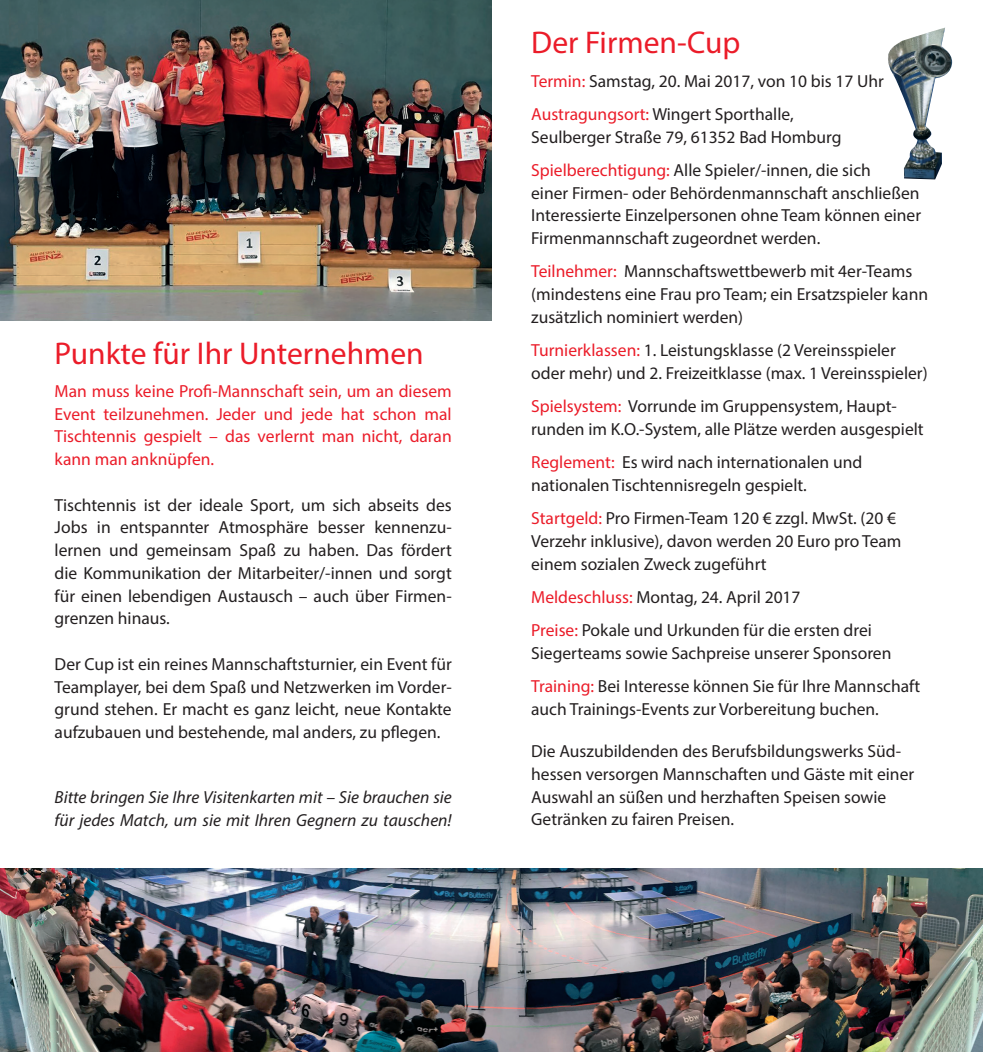
<style>
.page{position:relative;width:983px;height:1052px;background:#fff}
.page>*{position:absolute;margin:0;border:0;box-sizing:border-box;transform-origin:0 0}
.t1{font:31.5px "Myriad Pro";color:#eb1c29}
.t2{font:17.5px/22.8px "Myriad Pro";color:#231f20}
.t3{font:17.5px/22.8px "Myriad Pro";color:#eb1c29;text-align:justify}
.t4{font:italic 17.5px/22.8px "Myriad Pro";color:#231f20}
.s1{color:#eb1c29}
</style>
<div class="page">
<img style="left:0;top:0;width:491px;height:320px">
<img style="left:0;top:868px;width:982px;height:184px">
<img style="left:888px;top:28px;width:63px;height:100px">
<img style="left:904px;top:128px;width:37px;height:51px">
<h1 class="t1" style="left:55px;top:333px;width:370px">Punkte für Ihr Unternehmen</h1>
<p class="t3" style="left:55px;top:379px;width:398px">Man muss keine Profi-Mannschaft sein, um an diesem Event teilzunehmen. Jeder und jede hat schon mal Tischtennis gespielt – das verlernt man nicht, daran kann man anknüpfen.</p>
<p class="t2" style="left:55px;top:493px;width:398px;text-align:justify">Tischtennis ist der ideale Sport, um sich abseits des Jobs in entspannter Atmosphäre besser kennenzu&shy;lernen und gemeinsam Spaß zu haben. Das fördert die Kommunikation der Mitarbeiter/-innen und sorgt für einen lebendigen Austausch – auch über Firmen&shy;grenzen hinaus.</p>
<p class="t2" style="left:55px;top:652px;width:398px;text-align:justify">Der Cup ist ein reines Mannschaftsturnier, ein Event für Teamplayer, bei dem Spaß und Netzwerken im Vorder&shy;grund stehen. Er macht es ganz leicht, neue Kontakte aufzubauen und bestehende, mal anders, zu pflegen.</p>
<p class="t4" style="left:55px;top:785px;width:398px">Bitte bringen Sie Ihre Visitenkarten mit – Sie brauchen sie für jedes Match, um sie mit Ihren Gegnern zu tauschen!</p>
<h1 class="t1" style="left:531px;top:23px;width:210px">Der Firmen-Cup</h1>
<p class="t2" style="left:531px;top:64px;width:354px;line-height:33.2px"><span class="s1">Termin:</span> Samstag, 20. Mai 2017, von 10 bis 17 Uhr<br><span class="s1">Austragungsort:</span> Wingert Sporthalle,</p>
<p class="t2" style="left:531px;top:120px;width:341px;line-height:33.2px">Seulberger Straße 79, 61352 Bad Homburg<br><span class="s1">Spielberechtigung:</span> Alle Spieler/-innen, die sich</p>
<p class="t2" style="left:531px;top:181px;width:391px;text-align:justify">einer Firmen- oder Behördenmannschaft anschließen Interessierte Einzelpersonen ohne Team können einer Firmenmannschaft zugeordnet werden.</p>
<p class="t2" style="left:531px;top:260px;width:398px"><span class="s1">Teilnehmer:</span> Mannschaftswettbewerb mit 4er-Teams (mindestens eine Frau pro Team; ein Ersatzspieler kann zusätzlich nominiert werden)</p>
<p class="t2" style="left:531px;top:339px;width:398px"><span class="s1">Turnierklassen:</span> 1. Leistungsklasse (2 Vereinsspieler oder mehr) und 2. Freizeitklasse (max. 1 Vereinsspieler)</p>
<p class="t2" style="left:531px;top:395px;width:394px"><span class="s1">Spielsystem:</span> Vorrunde im Gruppensystem, Haupt&shy;runden im K.O.-System, alle Plätze werden ausgespielt</p>
<p class="t2" style="left:531px;top:451px;width:332px"><span class="s1">Reglement:</span> Es wird nach internationalen und nationalen Tischtennisregeln gespielt.</p>
<p class="t2" style="left:531px;top:507px;width:372px"><span class="s1">Startgeld:</span> Pro Firmen-Team 120 € zzgl. MwSt. (20 €<br>Verzehr inklusive), davon werden 20 Euro pro Team einem sozialen Zweck zugeführt</p>
<p class="t2" style="left:531px;top:580px;width:342px;line-height:33.2px"><span class="s1">Meldeschluss:</span> Montag, 24. April 2017<br><span class="s1">Preise:</span> Pokale und Urkunden für die ersten drei</p>
<p class="t2" style="left:531px;top:636px;width:390px;line-height:33.2px">Siegerteams sowie Sachpreise unserer Sponsoren<br><span class="s1">Training:</span> Bei Interesse können Sie für Ihre Mannschaft</p>
<p class="t2" style="left:531px;top:697px;width:349px">auch Trainings-Events zur Vorbereitung buchen.</p>
<p class="t2" style="left:531px;top:739px;width:384px">Die Auszubildenden des Berufsbildungswerks Süd&shy;hessen versorgen Mannschaften und Gäste mit einer Auswahl an süßen und herzhaften Speisen sowie Getränken zu fairen Preisen.</p>
</div>
